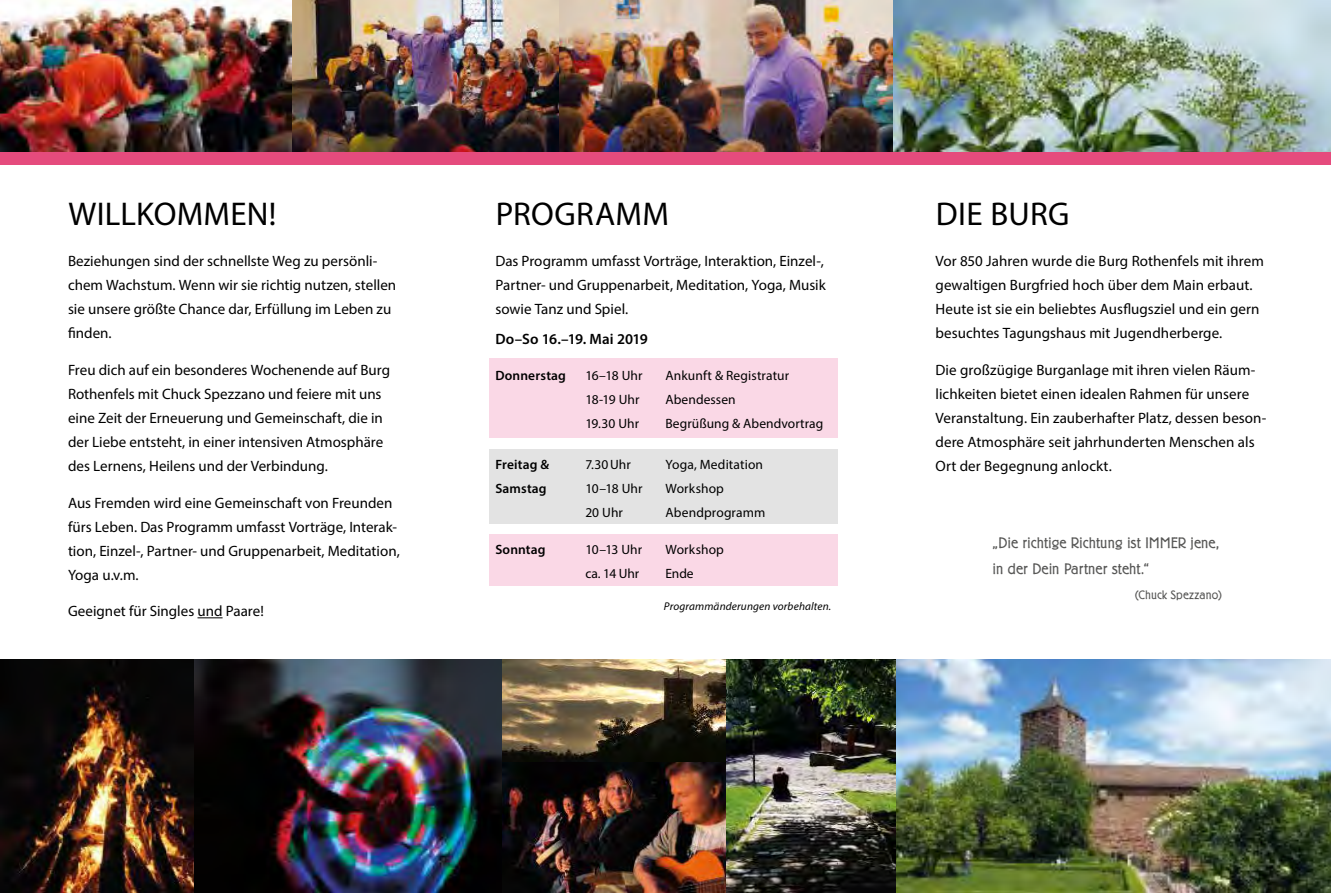
<style>
.page{position:relative;width:1331px;height:893px;background:#fff}
.page>*{position:absolute;margin:0;border:0;box-sizing:border-box;transform-origin:0 0}
.t1{font:33px "Myriad Pro";letter-spacing:.01em;color:#000}
.t2{font:15px/24px "Myriad Pro";color:#000}
.t3{font:15px/25.5px "Begun Normal";letter-spacing:.035em;color:#575756}
.t4{font:600 15px "Myriad Pro";color:#000}
.t5{font:13.5px "Myriad Pro";letter-spacing:.005em;color:#000}
.t6{font:600 13.5px "Myriad Pro";letter-spacing:.01em;color:#000}
.t7{font:12px "Begun Normal";letter-spacing:.04em;color:#575756}
.t8{font:italic 11.25px "Myriad Pro";letter-spacing:.015em;color:#000}
</style>
<div class="page">
<img style="left:895px;top:659px;width:436px;height:234px">
<img style="left:0;top:659px;width:195px;height:234px">
<img style="left:195px;top:659px;width:308px;height:234px">
<img style="left:291px;top:0;width:602px;height:152px">
<img style="left:503px;top:761px;width:224px;height:132px">
<img style="left:503px;top:659px;width:224px;height:102px">
<img style="left:727px;top:659px;width:168px;height:234px">
<img style="left:893px;top:0;width:438px;height:152px">
<img style="left:0;top:0;width:291px;height:152px">
<div style="left:489px;top:534px;width:349px;height:51px;background:#fad8e6"></div>
<div style="left:489px;top:450px;width:349px;height:74px;background:#e3e3e3"></div>
<div style="left:489px;top:358px;width:349px;height:80px;background:#fad8e6"></div>
<div style="left:0;top:152px;width:1331px;height:13px;background:#e54b7d"></div>
<svg style="left:198px;top:617px;width:25px;height:1px"></svg>
<h1 class="t1" style="left:68px;top:193px;width:209px">WILLKOMMEN!</h1>
<p class="t2" style="left:68px;top:249px;width:330px">Beziehungen sind der schnellste Weg zu persönli&shy;chem Wachstum. Wenn wir sie richtig nutzen, stellen sie unsere größte Chance dar, Erfüllung im Leben zu finden.</p>
<p class="t2" style="left:68px;top:357px;width:324px">Freu dich auf ein besonderes Wochenende auf Burg Rothenfels mit Chuck Spezzano und feiere mit uns eine Zeit der Erneuerung und Gemeinschaft, die in der Liebe entsteht, in einer intensiven Atmosphäre des Lernens, Heilens und der Verbindung.</p>
<p class="t2" style="left:68px;top:490px;width:333px">Aus Fremden wird eine Gemeinschaft von Freunden fürs Leben. Das Programm umfasst Vorträge, Interak&shy;tion, Einzel-, Partner- und Gruppenarbeit, Meditation, Yoga u.v.m.</p>
<p class="t2" style="left:68px;top:599px;width:197px">Geeignet für Singles und Paare!</p>
<h1 class="t1" style="left:496px;top:193px;width:175px">PROGRAMM</h1>
<p class="t2" style="left:495px;top:249px;width:332px">Das Programm umfasst Vorträge, Interaktion, Einzel-,<br>Partner- und Gruppenarbeit, Meditation, Yoga, Musik sowie Tanz und Spiel.</p>
<p class="t4" style="left:495px;top:329px;width:154px">Do–So 16.–19. Mai 2019</p>
<p class="t6" style="left:495px;top:367px;width:72px">Donnerstag</p>
<p class="t5" style="left:585px;top:367px;width:59px">16–18 Uhr</p>
<p class="t5" style="left:665px;top:367px;width:125px">Ankunft &amp; Registratur</p>
<p class="t5" style="left:585px;top:391px;width:56px">18-19 Uhr</p>
<p class="t5" style="left:665px;top:391px;width:72px">Abendessen</p>
<p class="t5" style="left:585px;top:415px;width:55px">19.30 Uhr</p>
<p class="t5" style="left:665px;top:415px;width:159px">Begrüßung &amp; Abendvortrag</p>
<p class="t6" style="left:495px;top:456px;width:55px">Freitag &amp;</p>
<p class="t5" style="left:585px;top:456px;width:47px">7.30Uhr</p>
<p class="t5" style="left:665px;top:456px;width:99px">Yoga, Meditation</p>
<p class="t6" style="left:495px;top:480px;width:53px">Samstag</p>
<p class="t5" style="left:585px;top:480px;width:59px">10–18 Uhr</p>
<p class="t5" style="left:665px;top:480px;width:60px">Workshop</p>
<p class="t5" style="left:585px;top:504px;width:39px">20 Uhr</p>
<p class="t5" style="left:665px;top:504px;width:101px">Abendprogramm</p>
<p class="t6" style="left:495px;top:541px;width:52px">Sonntag</p>
<p class="t5" style="left:585px;top:541px;width:58px">10–13 Uhr</p>
<p class="t5" style="left:665px;top:541px;width:60px">Workshop</p>
<p class="t5" style="left:585px;top:565px;width:55px">ca. 14 Uhr</p>
<p class="t5" style="left:665px;top:565px;width:30px">Ende</p>
<p class="t8" style="left:664px;top:600px;width:169px">Programmänderungen vorbehalten.</p>
<h1 class="t1" style="left:936px;top:193px;width:135px">DIE BURG</h1>
<p class="t2" style="left:935px;top:249px;width:330px">Vor 850 Jahren wurde die Burg Rothenfels mit ihrem gewaltigen Burgfried hoch über dem Main erbaut.<br>Heute ist sie ein beliebtes Ausflugsziel und ein gern besuchtes Tagungshaus mit Jugendherberge.</p>
<p class="t2" style="left:935px;top:357px;width:332px">Die großzügige Burganlage mit ihren vielen Räum&shy;lichkeiten bietet einen idealen Rahmen für unsere Veranstaltung. Ein zauberhafter Platz, dessen beson&shy;dere Atmosphäre seit jahrhunderten Menschen als Ort der Begegnung anlockt.</p>
<p class="t3" style="left:993px;top:530px;width:228px">„Die richtige Richtung ist IMMER jene, in der Dein Partner steht.“</p>
<p class="t7" style="left:1134px;top:588px;width:89px">(Chuck Spezzano)</p>
</div>
